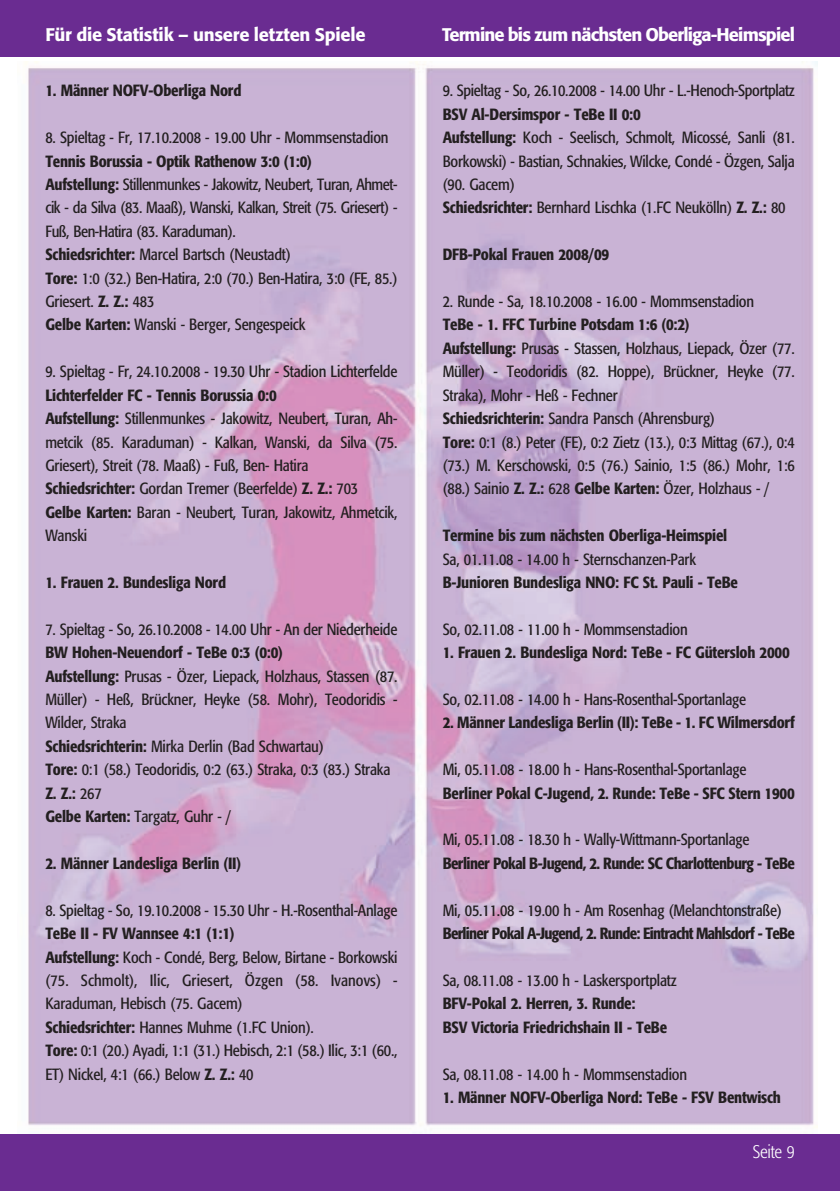
<style>
.page{position:relative;width:840px;height:1191px;background:#fff}
.page>*{position:absolute;margin:0;border:0;box-sizing:border-box;transform-origin:0 0}
.t1{font:500 18px "FO16";letter-spacing:-.035em;color:#fff}
.t2{font:500 18px "FO16";color:#fff}
.t3{font:300 condensed 18px "FO16";color:#fff}
.t4{font:condensed 16px/23.4px "FO16";color:#231f20}
.t5{font:500 condensed 16px/23.4px "FO16";color:#231f20}
.t6{font:500 condensed 16px "FO16";letter-spacing:-.035em;color:#231f20}
.t7{font:500 condensed 16px "FO16";letter-spacing:-.025em;color:#231f20}
.s1{font-weight:500}
</style>
<div class="page">
<img style="left:28px;top:62px;width:788px;height:1065px">
<div style="left:0;top:0;width:839px;height:57px;background:#6a2c91"></div>
<div style="left:0;top:1134px;width:839px;height:57px;background:#6a2c91"></div>
<p class="t2" style="left:45px;top:24px;width:321px">Für die Statistik – unsere letzten Spiele</p>
<p class="t1" style="left:442px;top:24px;width:354px">Termine bis zum nächsten Oberliga-Heimspiel</p>
<p class="t5" style="left:45px;top:79px;width:197px">1. Männer NOFV-Oberliga Nord</p>
<p class="t4" style="left:45px;top:126px;width:344px">8. Spieltag - Fr, 17.10.2008 - 19.00 Uhr - Mommsenstadion</p>
<p class="t4" style="left:45px;top:149px;width:353px"><span class="s1">Tennis Borussia - Optik Rathenow 3:0 (1:0)<br>Aufstellung:</span> Stillenmunkes - Jakowitz, Neubert, Turan, Ahmet&shy;cik - da Silva (83. Maaß), Wanski, Kalkan, Streit (75. Griesert) - Fuß, Ben-Hatira (83. Karaduman).<br><span class="s1">Schiedsrichter:</span> Marcel Bartsch (Neustadt)<br><span class="s1">Tore:</span> 1:0 (32.) Ben-Hatira, 2:0 (70.) Ben-Hatira, 3:0 (FE, 85.)<br>Griesert. <span class="s1">Z. Z.:</span> 483<br><span class="s1">Gelbe Karten:</span> Wanski - Berger, Sengespeick</p>
<p class="t4" style="left:45px;top:360px;width:353px">9. Spieltag - Fr, 24.10.2008 - 19.30 Uhr - Stadion Lichterfelde</p>
<p class="t4" style="left:45px;top:383px;width:353px"><span class="s1">Lichterfelder FC - Tennis Borussia 0:0<br>Aufstellung:</span> Stillenmunkes - Jakowitz, Neubert, Turan, Ah&shy;metcik (85. Karaduman) - Kalkan, Wanski, da Silva (75.<br>Griesert), Streit (78. Maaß) - Fuß, Ben- Hatira <span class="s1">Schiedsrichter:</span> Gordan Tremer (Beerfelde) <span class="s1">Z. Z.:</span> 703<br><span class="s1">Gelbe Karten:</span> Baran - Neubert, Turan, Jakowitz, Ahmetcik, Wanski</p>
<p class="t5" style="left:45px;top:571px;width:182px">1. Frauen 2. Bundesliga Nord</p>
<p class="t4" style="left:45px;top:617px;width:353px">7. Spieltag - So, 26.10.2008 - 14.00 Uhr - An der Niederheide</p>
<p class="t4" style="left:45px;top:641px;width:353px"><span class="s1">BW Hohen-Neuendorf - TeBe 0:3 (0:0)<br>Aufstellung:</span> Prusas - Özer, Liepack, Holzhaus, Stassen (87.<br>Müller) - Heß, Brückner, Heyke (58. Mohr), Teodoridis - Wilder, Straka<br><span class="s1">Schiedsrichterin:</span> Mirka Derlin (Bad Schwartau)<br><span class="s1">Tore:</span> 0:1 (58.) Teodoridis, 0:2 (63.) Straka, 0:3 (83.) Straka <span class="s1">Z. Z.:</span> 267<br><span class="s1">Gelbe Karten:</span> Targatz, Guhr - /</p>
<p class="t5" style="left:45px;top:851px;width:197px">2. Männer Landesliga Berlin (II)</p>
<p class="t4" style="left:45px;top:898px;width:353px">8. Spieltag - So, 19.10.2008 - 15.30 Uhr - H.-Rosenthal-Anlage</p>
<p class="t4" style="left:45px;top:922px;width:353px"><span class="s1">TeBe II - FV Wannsee 4:1 (1:1)<br>Aufstellung:</span> Koch - Condé, Berg, Below, Birtane - Borkowski (75. Schmolt), Ilic, Griesert, Özgen (58. Ivanovs) - Karaduman, Hebisch (75. Gacem)<br><span class="s1">Schiedsrichter:</span> Hannes Muhme (1.FC Union).<br><span class="s1">Tore:</span> 0:1 (20.) Ayadi, 1:1 (31.) Hebisch, 2:1 (58.) Ilic, 3:1 (60., ET) Nickel, 4:1 (66.) Below <span class="s1">Z. Z.:</span> 40</p>
<p class="t4" style="left:442px;top:79px;width:353px">9. Spieltag - So, 26.10.2008 - 14.00 Uhr - L.-Henoch-Sportplatz</p>
<p class="t4" style="left:442px;top:103px;width:353px"><span class="s1">BSV Al-Dersimspor - TeBe II 0:0<br>Aufstellung:</span> Koch - Seelisch, Schmolt, Micossé, Sanli (81.<br>Borkowski) - Bastian, Schnakies, Wilcke, Condé - Özgen, Salja (90. Gacem)<br><span class="s1">Schiedsrichter:</span> Bernhard Lischka (1.FC Neukölln) <span class="s1">Z. Z.:</span> 80</p>
<p class="t5" style="left:442px;top:243px;width:168px">DFB-Pokal Frauen 2008/09</p>
<p class="t4" style="left:442px;top:290px;width:312px">2. Runde - Sa, 18.10.2008 - 16.00 - Mommsenstadion</p>
<p class="t4" style="left:442px;top:313px;width:353px"><span class="s1">TeBe - 1. FFC Turbine Potsdam 1:6 (0:2)<br>Aufstellung:</span> Prusas - Stassen, Holzhaus, Liepack, Özer (77.<br>Müller) - Teodoridis (82. Hoppe), Brückner, Heyke (77.<br>Straka), Mohr - Heß - Fechner<br><span class="s1">Schiedsrichterin:</span> Sandra Pansch (Ahrensburg)<br><span class="s1">Tore:</span> 0:1 (8.) Peter (FE), 0:2 Zietz (13.), 0:3 Mittag (67.), 0:4 (73.) M. Kerschowski, 0:5 (76.) Sainio, 1:5 (86.) Mohr, 1:6 (88.) Sainio <span class="s1">Z. Z.:</span> 628 <span class="s1">Gelbe Karten:</span> Özer, Holzhaus - /</p>
<p class="t5" style="left:442px;top:524px;width:286px">Termine bis zum nächsten Oberliga-Heimspiel</p>
<p class="t4" style="left:442px;top:547px;width:254px">Sa, 01.11.08 - 14.00 h - Sternschanzen-Park</p>
<p class="t5" style="left:442px;top:571px;width:296px">B-Junioren Bundesliga NNO: FC St. Pauli - TeBe</p>
<p class="t4" style="left:442px;top:617px;width:246px">So, 02.11.08 - 11.00 h - Mommsenstadion</p>
<p class="t5" style="left:442px;top:641px;width:348px">1. Frauen 2. Bundesliga Nord: TeBe - FC Gütersloh 2000</p>
<p class="t4" style="left:442px;top:688px;width:304px">So, 02.11.08 - 14.00 h - Hans-Rosenthal-Sportanlage</p>
<p class="t5" style="left:442px;top:711px;width:353px">2. Männer Landesliga Berlin (II): TeBe - 1. FC Wilmersdorf</p>
<p class="t4" style="left:442px;top:758px;width:305px">Mi, 05.11.08 - 18.00 h - Hans-Rosenthal-Sportanlage</p>
<p class="t5" style="left:442px;top:781px;width:353px">Berliner Pokal C-Jugend, 2. Runde: TeBe - SFC Stern 1900</p>
<p class="t4" style="left:442px;top:828px;width:308px">Mi, 05.11.08 - 18.30 h - Wally-Wittmann-Sportanlage</p>
<p class="t7" style="left:442px;top:854px;width:353px">Berliner Pokal B-Jugend, 2. Runde: SC Charlottenburg - TeBe</p>
<p class="t4" style="left:442px;top:898px;width:340px">Mi, 05.11.08 - 19.00 h - Am Rosenhag (Melanchtonstraße)</p>
<p class="t6" style="left:442px;top:924px;width:353px">Berliner Pokal A-Jugend, 2. Runde: Eintracht Mahlsdorf - TeBe</p>
<p class="t4" style="left:442px;top:968px;width:235px">Sa, 08.11.08 - 13.00 h - Laskersportplatz</p>
<p class="t5" style="left:442px;top:992px;width:226px">BFV-Pokal 2. Herren, 3. Runde:<br>BSV Victoria Friedrichshain II - TeBe</p>
<p class="t4" style="left:442px;top:1062px;width:245px">Sa, 08.11.08 - 14.00 h - Mommsenstadion</p>
<p class="t5" style="left:442px;top:1085px;width:339px">1. Männer NOFV-Oberliga Nord: TeBe - FSV Bentwisch</p>
<p class="t3" style="left:752px;top:1141px;width:43px">Seite 9</p>
</div>
